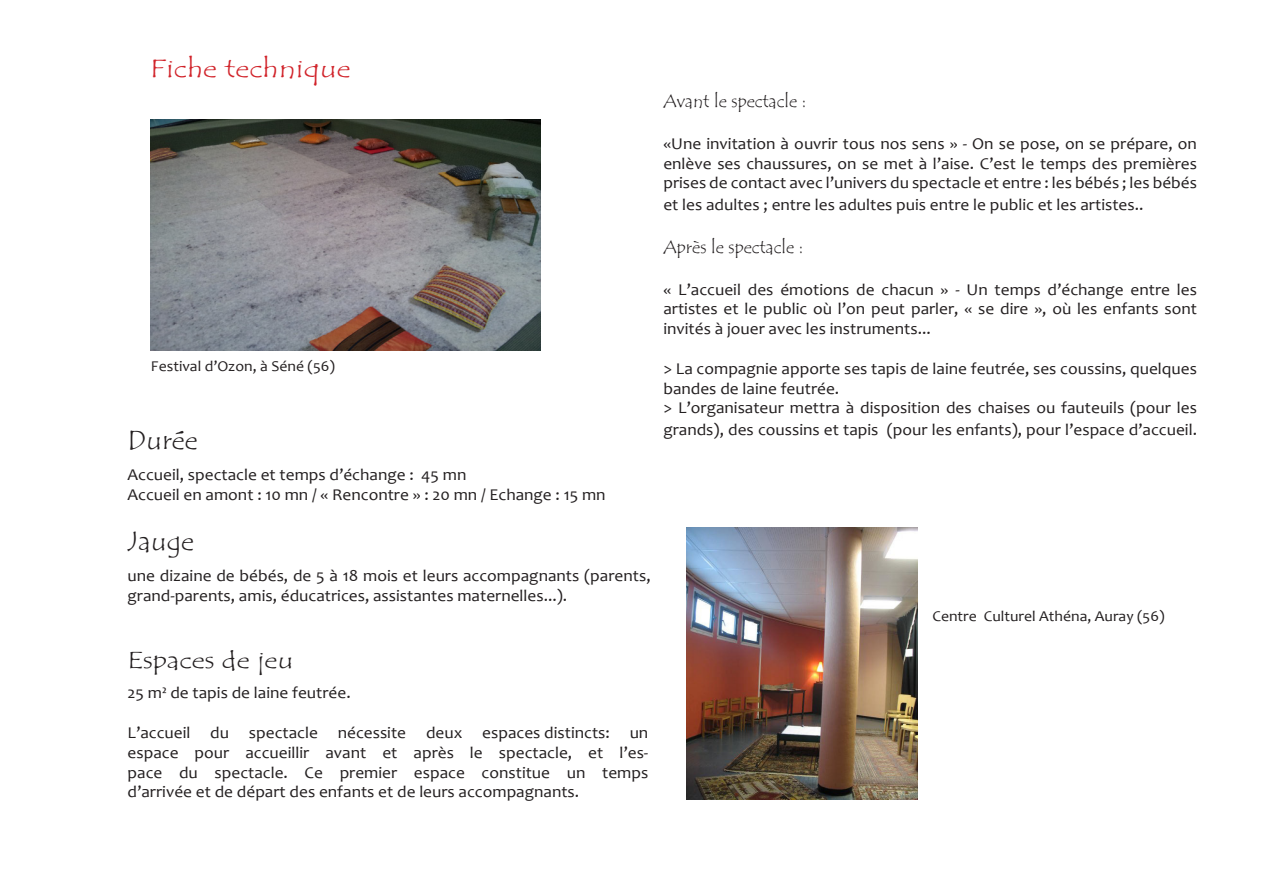
<style>
.page{position:relative;width:1263px;height:893px;background:#fff}
.page>*{position:absolute;margin:0;border:0;box-sizing:border-box;transform-origin:0 0}
.t1{font:27px "Tempus Sans ITC";color:#231f20;scale:1.05 1}
.t2{font:25.5px "Tempus Sans ITC";color:#d1232a;scale:1.19 1}
.t3{font:24px "Tempus Sans ITC";color:#231f20;scale:1.19 1}
.t4{font:18px "Tempus Sans ITC";color:#231f20}
.Pa0{font:16.5px/19.8px "Candara";color:#231f20;text-align:justify;scale:1.05 1}
.t5{font:15px "Candara";color:#231f20;scale:1.05 1}
</style>
<div class="page">
<img style="left:687px;top:527px;width:230px;height:272px">
<img style="left:151px;top:119px;width:389px;height:231px">
<p class="t2" style="left:150px;top:52px;width:170px">Fiche technique</p>
<p class="t5" style="left:151px;top:357px;width:177px">Festival d’Ozon, à Séné (56)</p>
<p class="t1" style="left:128px;top:423px;width:68px">Durée</p>
<p class="Pa0" style="left:128px;top:464px;width:324px">Accueil, spectacle et temps d’échange : 45 mn</p>
<p class="Pa0" style="left:128px;top:484px;width:457px">Accueil en amont : 10 mn / « Rencontre » : 20 mn / Echange : 15 mn</p>
<p class="t1" style="left:128px;top:524px;width:65px">Jauge</p>
<p class="Pa0" style="left:128px;top:566px;width:500px">une dizaine de bébés, de 5 à 18 mois et leurs accompagnants (parents, grand-parents, amis, éducatrices, assistantes maternelles...).</p>
<p class="t3" style="left:128px;top:645px;width:141px">Espaces de jeu</p>
<p class="Pa0" style="left:128px;top:683px;width:214px">25 m² de tapis de laine feutrée.</p>
<p class="Pa0" style="left:128px;top:723px;width:497px">L’accueil du spectacle nécessite deux espaces distincts: un espace pour accueillir avant et après le spectacle, et l’es&shy;pace du spectacle. Ce premier espace constitue un temps d’arrivée et de départ des enfants et de leurs accompagnants.</p>
<p class="t4" style="left:663px;top:90px;width:144px">Avant le spectacle :</p>
<p class="Pa0" style="left:663px;top:134px;width:510px">«Une invitation à ouvrir tous nos sens » - On se pose, on se prépare, on enlève ses chaussures, on se met à l’aise. C’est le temps des premières prises de contact avec l’univers du spectacle et entre : les bébés ; les bébés</p>
<p class="Pa0" style="left:663px;top:195px;width:459px">et les adultes ; entre les adultes puis entre le public et les artistes..</p>
<p class="t4" style="left:663px;top:236px;width:141px">Après le spectacle :</p>
<p class="Pa0" style="left:663px;top:279px;width:510px">« L’accueil des émotions de chacun » - Un temps d’échange entre les artistes et le public où l’on peut parler, « se dire », où les enfants sont invités à jouer avec les instruments...</p>
<p class="Pa0" style="left:663px;top:359px;width:510px">&gt; La compagnie apporte ses tapis de laine feutrée, ses coussins, quelques bandes de laine feutrée.</p>
<p class="Pa0" style="left:663px;top:397px;width:510px;line-height:21.6px">&gt; L’organisateur mettra à disposition des chaises ou fauteuils (pour les grands), des coussins et tapis (pour les enfants), pour l’espace d’accueil.</p>
<p class="t5" style="left:932px;top:607px;width:223px">Centre Culturel Athéna, Auray (56)</p>
</div>
